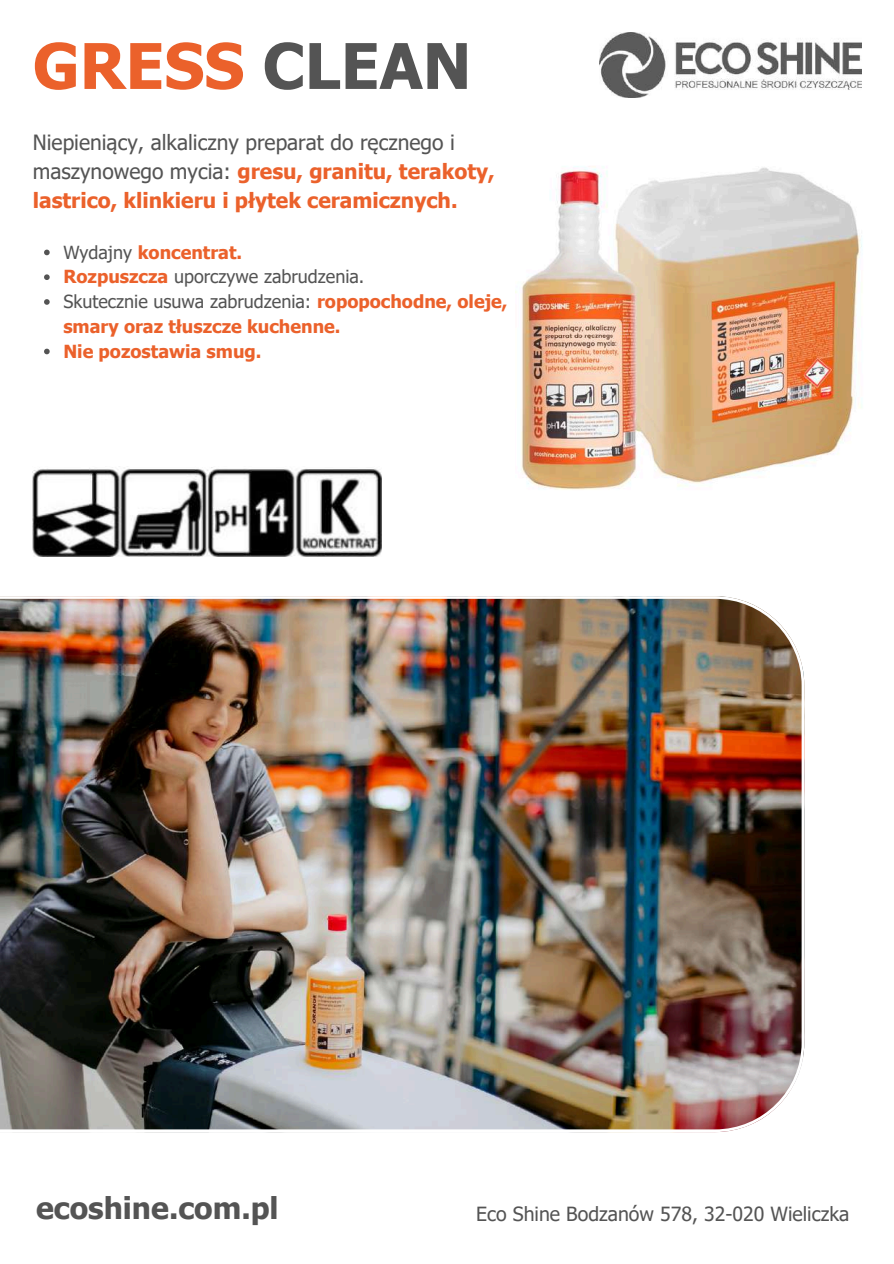
<style>
.page{position:relative;width:894px;height:1264px;background:#fff}
.page>*{position:absolute;margin:0;border:0;box-sizing:border-box;transform-origin:0 0}
.t1{font:700 63px "Tahoma";color:#eb612b}
.t2{font:700 30px "Tahoma";color:#545454}
.t3{font:700 21px/29.2px "Tahoma";color:#eb612b}
.t4{font:19.5px "Tahoma";color:#545454}
.t5{font:700 18px/24.8px "Tahoma";color:#eb612b}
.s1{color:#545454}
.s2{font-weight:400;color:#545454}
</style>
<div class="page">
<img style="left:0;top:596px;width:804px;height:536px">
<img style="left:599px;top:32px;width:262px;height:65px">
<img style="left:515px;top:166px;width:347px;height:324px">
<img style="left:33px;top:466px;width:349px;height:90px">
<svg style="left:44px;top:250px;width:6px;height:5px"></svg>
<svg style="left:44px;top:274px;width:6px;height:6px"></svg>
<svg style="left:44px;top:299px;width:6px;height:6px"></svg>
<svg style="left:44px;top:349px;width:6px;height:5px"></svg>
<h1 class="t1" style="left:33px;top:26px;width:440px">GRESS <span class="s1">CLEAN</span></h1>
<p class="t3" style="left:33px;top:127px;width:463px"><span class="s2">Niepieniący, alkaliczny preparat do ręcznego i maszynowego mycia:</span> gresu, granitu, terakoty, lastrico, klinkieru i płytek ceramicznych.</p>
<p class="t5" style="left:63px;top:239px;width:445px"><span class="s2">Wydajny</span> koncentrat.<br>Rozpuszcza <span class="s2">uporczywe zabrudzenia.<br>Skutecznie usuwa zabrudzenia:</span> ropopochodne, oleje, smary oraz tłuszcze kuchenne.<br>Nie pozostawia smug.</p>
<h2 class="t2" style="left:36px;top:1189px;width:244px">ecoshine.com.pl</h2>
<p class="t4" style="left:476px;top:1200px;width:374px">Eco Shine Bodzanów 578, 32-020 Wieliczka</p>
</div>
